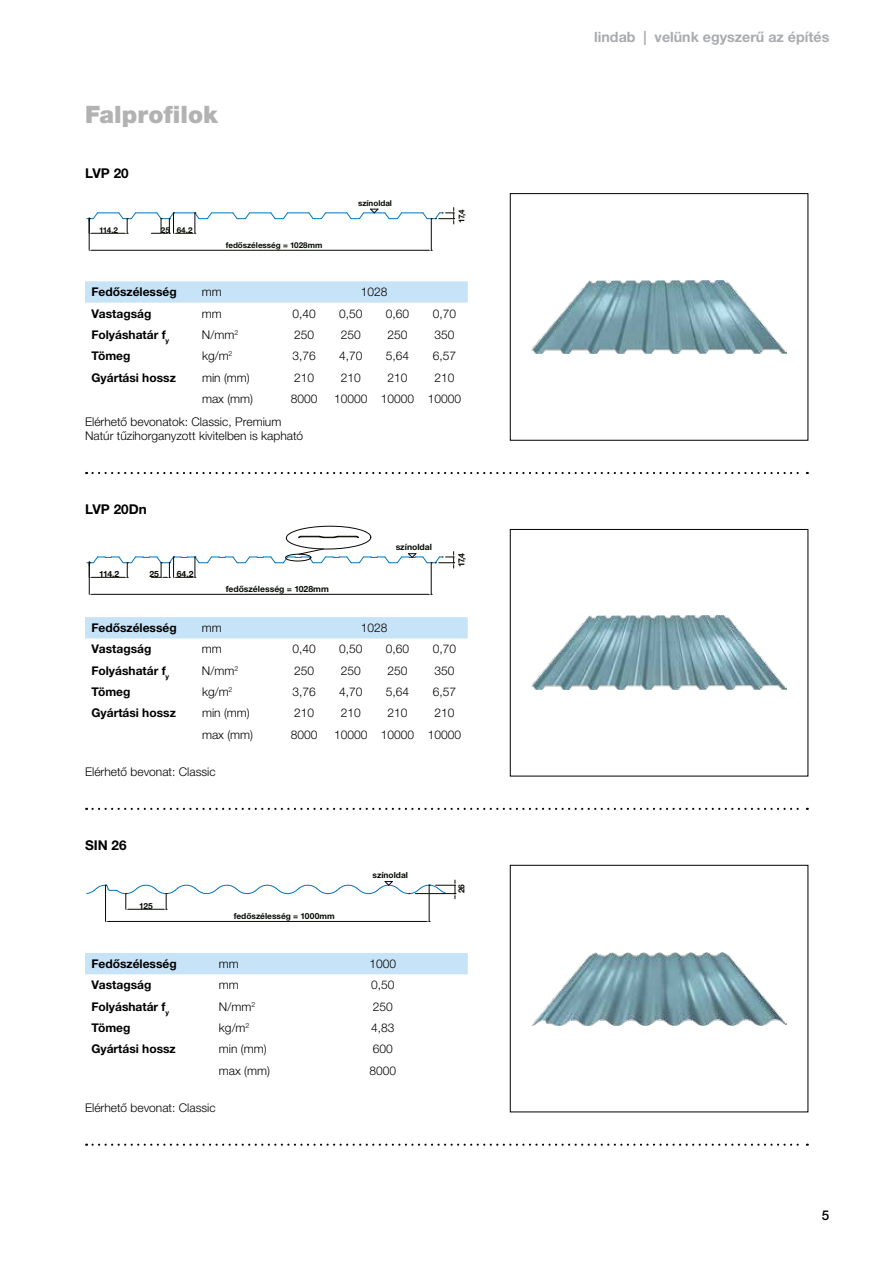
<style>
.page{position:relative;width:893px;height:1263px;background:#fff}
.page>*{position:absolute;margin:0;border:0;box-sizing:border-box;transform-origin:0 0}
.t1{font:900 24px "Helvetica Neue LTH";color:#b3b2b2}
.t2{font:700 14.25px "Helvetica Neue LT Pro";color:#a9acaf}
.t3{font:700 13.5px "Helvetica Neue LTH";color:#000}
.t4{font:500 13.5px "Helvetica Neue LTH";color:#000}
.t5{font:300 12px/14.4px "Helvetica Neue LTH";color:#000}
.t6{font:700 12px "Helvetica Neue LTH";color:#000}
.t7{font:700 8.7px "Helvetica Neue LTH";color:#050a02}
.t8{font:700 8.4px "Helvetica Neue LTH";color:#050a02}
.t9{font:700 8.1px "Helvetica Neue LTH";color:#050a02}
</style>
<div class="page">
<img style="left:531px;top:280px;width:256px;height:74px">
<div style="left:510px;top:193px;width:298px;height:247px;border:1px solid #000"></div>
<img style="left:531px;top:616px;width:256px;height:74px">
<div style="left:510px;top:529px;width:298px;height:247px;border:1px solid #000"></div>
<img style="left:532px;top:952px;width:255px;height:73px">
<div style="left:510px;top:865px;width:298px;height:247px;border:1px solid #000"></div>
<svg style="left:85px;top:281px;width:383px;height:22px;background:#c8e3f7"></svg>
<div style="left:85px;top:617px;width:383px;height:21px;background:#c7e3f7"></div>
<div style="left:85px;top:953px;width:383px;height:21px;background:#c7e3f7"></div>
<hr style="left:89px;top:219px;width:1px;height:31px;background:#050a02">
<hr style="left:431px;top:219px;width:1px;height:31px;background:#050a02">
<hr style="left:92px;top:250px;width:337px;height:1px;background:#050a02">
<svg style="left:87px;top:208px;width:368px;height:26px"></svg>
<hr style="left:89px;top:563px;width:1px;height:31px;background:#050a02">
<hr style="left:431px;top:563px;width:1px;height:31px;background:#050a02">
<hr style="left:92px;top:594px;width:337px;height:1px;background:#050a02">
<svg style="left:298px;top:536px;width:61px;height:2px"></svg>
<div style="left:286px;top:526px;width:85px;height:23px;border:1px solid #050a02;border-radius:50%"></div>
<svg style="left:87px;top:549px;width:368px;height:29px"></svg>
<hr style="left:105px;top:885px;width:1px;height:36px;background:#050a02">
<hr style="left:429px;top:885px;width:1px;height:36px;background:#050a02">
<hr style="left:108px;top:921px;width:319px;height:1px;background:#050a02">
<svg style="left:86px;top:880px;width:370px;height:30px"></svg>
<svg style="left:86px;top:472px;width:722px;height:2px"></svg>
<svg style="left:86px;top:808px;width:722px;height:2px"></svg>
<svg style="left:86px;top:1143px;width:722px;height:3px"></svg>
<h1 class="t1" style="left:85px;top:101px;width:134px">Falprofilok</h1>
<p class="t3" style="left:85px;top:165px;width:45px">LVP 20</p>
<p class="t9" style="left:99px;top:225px;width:20px">114.2</p>
<p class="t9" style="left:161px;top:225px;width:33px">25 64.2</p>
<p class="t9" style="left:226px;top:240px;width:98px">fedőszélesség = 1028mm</p>
<p class="t9" style="left:358px;top:198px;width:36px">színoldal</p>
<p class="t9" style="left:457px;top:223px;width:15px;rotate:-90deg">17,4</p>
<p class="t6" style="left:91px;top:285px;width:87px">Fedőszélesség</p>
<p class="t5" style="left:202px;top:284px;width:21px">mm</p>
<p class="t5" style="left:361px;top:284px;width:28px">1028</p>
<p class="t6" style="left:91px;top:306px;width:61px">Vastagság</p>
<p class="t5" style="left:202px;top:306px;width:21px">mm</p>
<p class="t5" style="left:292px;top:306px;width:25px">0,40</p>
<p class="t5" style="left:339px;top:306px;width:25px">0,50</p>
<p class="t5" style="left:386px;top:306px;width:25px">0,60</p>
<p class="t5" style="left:433px;top:306px;width:25px">0,70</p>
<p class="t6" style="left:91px;top:327px;width:79px">Folyáshatár f<sub>y</sub></p>
<p class="t5" style="left:202px;top:327px;width:38px">N/mm<sup>2</sup></p>
<p class="t5" style="left:294px;top:327px;width:22px">250</p>
<p class="t5" style="left:341px;top:327px;width:22px">250</p>
<p class="t5" style="left:388px;top:327px;width:22px">250</p>
<p class="t5" style="left:434px;top:327px;width:22px">350</p>
<p class="t6" style="left:91px;top:348px;width:41px">Tömeg</p>
<p class="t5" style="left:202px;top:348px;width:32px">kg/m<sup>2</sup></p>
<p class="t5" style="left:292px;top:348px;width:25px">3,76</p>
<p class="t5" style="left:339px;top:348px;width:25px">4,70</p>
<p class="t5" style="left:386px;top:348px;width:25px">5,64</p>
<p class="t5" style="left:433px;top:348px;width:25px">6,57</p>
<p class="t6" style="left:91px;top:370px;width:86px">Gyártási hossz</p>
<p class="t5" style="left:202px;top:370px;width:49px">min (mm)</p>
<p class="t5" style="left:294px;top:370px;width:22px">210</p>
<p class="t5" style="left:341px;top:370px;width:22px">210</p>
<p class="t5" style="left:388px;top:370px;width:22px">210</p>
<p class="t5" style="left:434px;top:370px;width:22px">210</p>
<p class="t5" style="left:202px;top:391px;width:53px">max (mm)</p>
<p class="t5" style="left:291px;top:391px;width:28px">8000</p>
<p class="t5" style="left:334px;top:391px;width:128px">10000 10000 10000</p>
<p class="t5" style="left:85px;top:414px;width:220px">Elérhető bevonatok: Classic, Premium<br>Natúr tűzihorganyzott kivitelben is kapható</p>
<p class="t3" style="left:85px;top:500px;width:63px">LVP 20Dn</p>
<p class="t7" style="left:99px;top:568px;width:22px">114.2</p>
<p class="t7" style="left:149px;top:568px;width:11px">25</p>
<p class="t7" style="left:177px;top:568px;width:18px">64.2</p>
<p class="t7" style="left:226px;top:584px;width:105px">fedőszélesség = 1028mm</p>
<p class="t7" style="left:396px;top:542px;width:38px">színoldal</p>
<p class="t7" style="left:456px;top:567px;width:16px;rotate:-90deg">17,4</p>
<p class="t6" style="left:91px;top:620px;width:87px">Fedőszélesség</p>
<p class="t5" style="left:202px;top:620px;width:21px">mm</p>
<p class="t5" style="left:361px;top:620px;width:28px">1028</p>
<p class="t6" style="left:91px;top:642px;width:61px">Vastagság</p>
<p class="t5" style="left:202px;top:642px;width:21px">mm</p>
<p class="t5" style="left:292px;top:642px;width:25px">0,40</p>
<p class="t5" style="left:339px;top:642px;width:25px">0,50</p>
<p class="t5" style="left:386px;top:642px;width:25px">0,60</p>
<p class="t5" style="left:433px;top:642px;width:25px">0,70</p>
<p class="t6" style="left:91px;top:663px;width:79px">Folyáshatár f<sub>y</sub></p>
<p class="t5" style="left:202px;top:663px;width:38px">N/mm<sup>2</sup></p>
<p class="t5" style="left:294px;top:663px;width:22px">250</p>
<p class="t5" style="left:341px;top:663px;width:22px">250</p>
<p class="t5" style="left:388px;top:663px;width:22px">250</p>
<p class="t5" style="left:434px;top:663px;width:22px">350</p>
<p class="t6" style="left:91px;top:684px;width:41px">Tömeg</p>
<p class="t5" style="left:202px;top:684px;width:32px">kg/m<sup>2</sup></p>
<p class="t5" style="left:292px;top:684px;width:25px">3,76</p>
<p class="t5" style="left:339px;top:684px;width:25px">4,70</p>
<p class="t5" style="left:386px;top:684px;width:25px">5,64</p>
<p class="t5" style="left:433px;top:684px;width:25px">6,57</p>
<p class="t6" style="left:91px;top:706px;width:86px">Gyártási hossz</p>
<p class="t5" style="left:202px;top:706px;width:49px">min (mm)</p>
<p class="t5" style="left:294px;top:706px;width:22px">210</p>
<p class="t5" style="left:341px;top:706px;width:22px">210</p>
<p class="t5" style="left:388px;top:706px;width:22px">210</p>
<p class="t5" style="left:434px;top:706px;width:22px">210</p>
<p class="t5" style="left:202px;top:727px;width:53px">max (mm)</p>
<p class="t5" style="left:291px;top:727px;width:28px">8000</p>
<p class="t5" style="left:334px;top:727px;width:128px">10000 10000 10000</p>
<p class="t5" style="left:85px;top:764px;width:132px">Elérhető bevonat: Classic</p>
<p class="t3" style="left:85px;top:836px;width:43px">SIN 26</p>
<p class="t8" style="left:139px;top:901px;width:15px">125</p>
<p class="t8" style="left:234px;top:911px;width:102px">fedőszélesség = 1000mm</p>
<p class="t8" style="left:373px;top:870px;width:37px">színoldal</p>
<p class="t6" style="left:91px;top:956px;width:87px">Fedőszélesség</p>
<p class="t5" style="left:219px;top:956px;width:21px">mm</p>
<p class="t5" style="left:369px;top:956px;width:28px">1000</p>
<p class="t6" style="left:91px;top:977px;width:61px">Vastagság</p>
<p class="t5" style="left:219px;top:977px;width:21px">mm</p>
<p class="t5" style="left:371px;top:977px;width:25px">0,50</p>
<p class="t6" style="left:91px;top:999px;width:79px">Folyáshatár f<sub>y</sub></p>
<p class="t5" style="left:219px;top:999px;width:38px">N/mm<sup>2</sup></p>
<p class="t5" style="left:373px;top:999px;width:22px">250</p>
<p class="t6" style="left:91px;top:1020px;width:41px">Tömeg</p>
<p class="t5" style="left:219px;top:1020px;width:32px">kg/m<sup>2</sup></p>
<p class="t5" style="left:371px;top:1020px;width:25px">4,83</p>
<p class="t6" style="left:91px;top:1041px;width:86px">Gyártási hossz</p>
<p class="t5" style="left:219px;top:1041px;width:49px">min (mm)</p>
<p class="t5" style="left:373px;top:1041px;width:22px">600</p>
<p class="t5" style="left:219px;top:1063px;width:53px">max (mm)</p>
<p class="t5" style="left:369px;top:1063px;width:28px">8000</p>
<p class="t5" style="left:85px;top:1100px;width:132px">Elérhető bevonat: Classic</p>
<p class="t8" style="left:456px;top:893px;width:11px;rotate:-90deg">26</p>
<p class="t2" style="left:594px;top:28px;width:237px">lindab | velünk egyszerű az építés</p>
<p class="t4" style="left:822px;top:1207px;width:9px">5</p>
</div>
